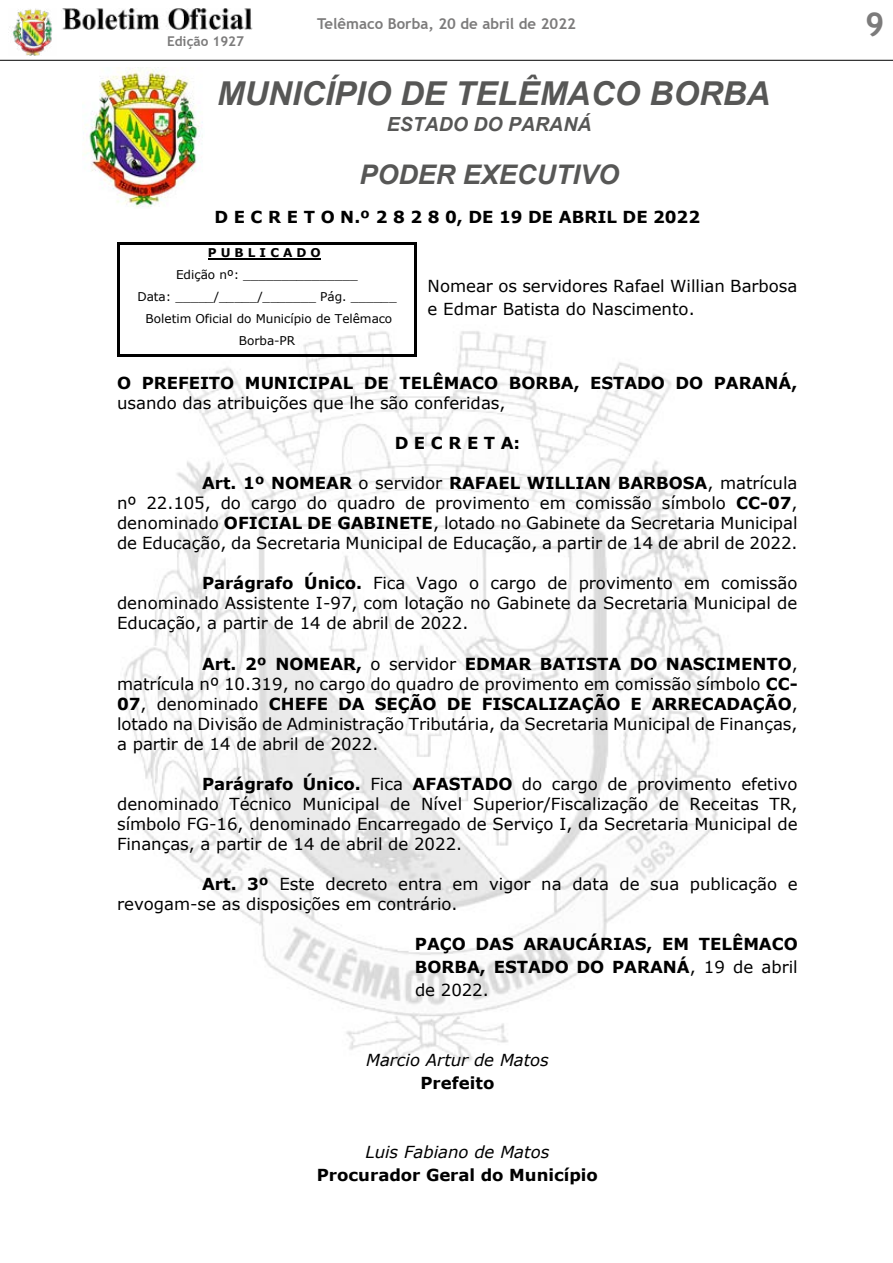
<style>
.page{position:relative;width:893px;height:1263px;background:#fff}
.page>*{position:absolute;margin:0;border:0;box-sizing:border-box;transform-origin:0 0}
.t1{font:italic 700 33px "Arial";color:#575756}
.t2{font:700 33px "Trebuchet MS";color:#7c7b7b}
.t3{font:italic 700 27px "Arial";color:#575756}
.t4{font:italic 700 19.5px "Arial";color:#575756}
.t5{font:16.5px/20.1px "Verdana";color:#000;text-align:justify}
.t6{font:700 16.5px/23.1px "Verdana";color:#000;text-align:justify}
.t7{font:italic 16.5px "Verdana";color:#000}
.t8{font:700 15px "Trebuchet MS";color:#7c7b7b}
.t9{font:700 13.5px "Trebuchet MS";color:#7c7b7b}
.t10{font:12px/21.9px "Verdana";letter-spacing:-.005em;color:#000;text-align:center}
.t11{font:700 12px "Verdana";color:#000}
.s1{font-weight:700}
.s2{font-weight:400}
</style>
<div class="page">
<img style="left:9px;top:9px;width:44px;height:47px">
<img style="left:62px;top:8px;width:191px;height:21px">
<hr style="left:0;top:60px;width:893px;height:1px;background:#000">
<img style="left:82px;top:68px;width:121px;height:139px">
<img style="left:119px;top:291px;width:605px;height:774px">
<hr style="left:208px;top:258px;width:113px;height:1px;background:#000">
<hr style="left:119px;top:243px;width:296px;height:2px;background:#000">
<hr style="left:117px;top:245px;width:2px;height:109px;background:#000">
<hr style="left:119px;top:354px;width:296px;height:3px;background:#000">
<hr style="left:415px;top:245px;width:2px;height:109px;background:#000">
<p class="t8" style="left:317px;top:14px;width:260px">Telêmaco Borba, 20 de abril de 2022</p>
<h1 class="t2" style="left:865px;top:3px;width:21px">9</h1>
<p class="t9" style="left:167px;top:33px;width:79px">Edição 1927</p>
<h1 class="t1" style="left:217px;top:72px;width:555px">MUNICÍPIO DE TELÊMACO BORBA</h1>
<p class="t4" style="left:387px;top:111px;width:206px">ESTADO DO PARANÁ</p>
<h2 class="t3" style="left:359px;top:157px;width:261px">PODER EXECUTIVO</h2>
<p class="t6" style="left:214px;top:205px;width:487px">D E C R E T O N.º 2 8 2 8 0, DE 19 DE ABRIL DE 2022</p>
<p class="t11" style="left:208px;top:244px;width:115px">P U B L I C A D O</p>
<p class="t10" style="left:137px;top:264px;width:261px">Edição nº: _______________<br>Data: _____/_____/_______ Pág. ______<br>Boletim Oficial do Município de Telêmaco<br>Borba-PR</p>
<p class="t5" style="left:428px;top:274px;width:371px;line-height:23.1px">Nomear os servidores Rafael Willian Barbosa e Edmar Batista do Nascimento.</p>
<p class="t6" style="left:117px;top:371px;width:682px">O PREFEITO MUNICIPAL DE TELÊMACO BORBA, ESTADO DO PARANÁ,</p>
<p class="t5" style="left:117px;top:392px;width:390px">usando das atribuições que lhe são conferidas,</p>
<p class="t6" style="left:395px;top:431px;width:127px">D E C R E T A:</p>
<p class="t5" style="left:117px;top:473px;width:682px;text-indent:85px"><span class="s1">Art. 1º NOMEAR</span> o servidor <span class="s1">RAFAEL WILLIAN BARBOSA</span>, matrícula nº 22.105, do cargo do quadro de provimento em comissão símbolo <span class="s1">CC-07</span>, denominado <span class="s1">OFICIAL DE GABINETE</span>, lotado no Gabinete da Secretaria Municipal de Educação, da Secretaria Municipal de Educação, a partir de 14 de abril de 2022.</p>
<p class="t5" style="left:117px;top:573px;width:682px;text-indent:85px"><span class="s1">Parágrafo Único.</span> Fica Vago o cargo de provimento em comissão denominado Assistente I-97, com lotação no Gabinete da Secretaria Municipal de Educação, a partir de 14 de abril de 2022.</p>
<p class="t5" style="left:117px;top:653px;width:682px;text-indent:85px"><span class="s1">Art. 2º NOMEAR,</span> o servidor <span class="s1">EDMAR BATISTA DO NASCIMENTO</span>, matrícula nº 10.319, no cargo do quadro de provimento em comissão símbolo <span class="s1">CC-07</span>, denominado <span class="s1">CHEFE DA SEÇÃO DE FISCALIZAÇÃO E ARRECADAÇÃO</span>, lotado na Divisão de Administração Tributária, da Secretaria Municipal de Finanças, a partir de 14 de abril de 2022.</p>
<p class="t5" style="left:117px;top:774px;width:682px;text-indent:85px"><span class="s1">Parágrafo Único.</span> Fica <span class="s1">AFASTADO</span> do cargo de provimento efetivo denominado Técnico Municipal de Nível Superior/Fiscalização de Receitas TR, símbolo FG-16, denominado Encarregado de Serviço I, da Secretaria Municipal de Finanças, a partir de 14 de abril de 2022.</p>
<p class="t5" style="left:117px;top:874px;width:682px;text-indent:85px"><span class="s1">Art. 3º</span> Este decreto entra em vigor na data de sua publicação e revogam-se as disposições em contrário.</p>
<p class="t6" style="left:415px;top:932px;width:384px">PAÇO DAS ARAUCÁRIAS, EM TELÊMACO BORBA, ESTADO DO PARANÁ<span class="s2">, 19 de abril de 2022.</span></p>
<p class="t7" style="left:366px;top:1048px;width:184px">Marcio Artur de Matos</p>
<p class="t6" style="left:421px;top:1071px;width:75px">Prefeito</p>
<p class="t7" style="left:365px;top:1140px;width:185px">Luis Fabiano de Matos</p>
<p class="t6" style="left:317px;top:1163px;width:283px">Procurador Geral do Município</p>
</div>
